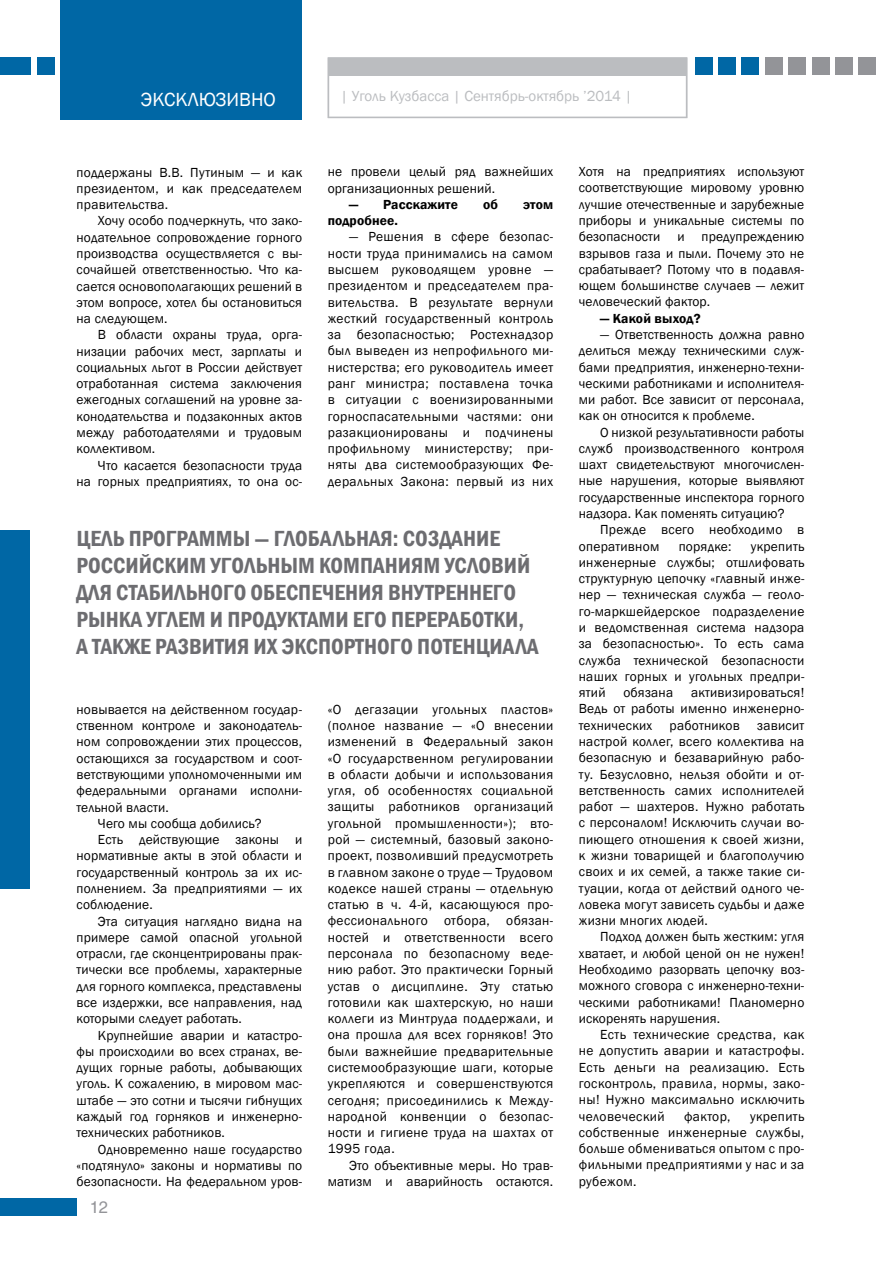
<style>
.page{position:relative;width:881px;height:1263px;background:#fff}
.page>*{position:absolute;margin:0;border:0;box-sizing:border-box;transform-origin:0 0}
.t1{font:600 condensed 22.5px/27px "Franklin Gothic";color:#6d6d71}
.t2{font:19.5px "Franklin Gothic";color:#fff}
.t3{font:16.5px "Helios";color:#939498}
.t4{font:15px "Franklin Gothic";color:#bbbdc0}
.t5{font:13.5px/16.4px "Franklin Gothic";letter-spacing:.01em;color:#000;text-align:justify}
.t6{font:600 13.5px "Franklin Gothic";letter-spacing:.01em;color:#000}
</style>
<div class="page">
<div style="left:0;top:531px;width:30px;height:358px;background:#0067a5"></div>
<svg style="left:327px;top:57px;width:360px;height:61px"></svg>
<div style="left:858px;top:58px;width:17px;height:17px;background:#939498"></div>
<div style="left:327px;top:59px;width:359px;height:17px;background:#bbbdc0"></div>
<div style="left:0;top:1198px;width:77px;height:17px;background:#0067a5"></div>
<div style="left:835px;top:58px;width:17px;height:17px;background:#939498"></div>
<div style="left:811px;top:58px;width:17px;height:17px;background:#939498"></div>
<div style="left:788px;top:58px;width:17px;height:17px;background:#939498"></div>
<div style="left:765px;top:58px;width:17px;height:17px;background:#939498"></div>
<div style="left:741px;top:58px;width:17px;height:17px;background:#0067a5"></div>
<div style="left:718px;top:58px;width:17px;height:17px;background:#0067a5"></div>
<div style="left:694px;top:58px;width:17px;height:17px;background:#0067a5"></div>
<div style="left:37px;top:58px;width:17px;height:17px;background:#0067a5"></div>
<div style="left:0;top:58px;width:30px;height:17px;background:#0067a5"></div>
<div style="left:60px;top:1px;width:242px;height:119px;background:#0067a5"></div>
<h2 class="t2" style="left:141px;top:88px;width:136px">ЭКСКЛЮЗИВНО</h2>
<p class="t4" style="left:340px;top:87px;width:293px">| Уголь Кузбасса | Сентябрь-октябрь ’2014 |</p>
<p class="t5" style="left:77px;top:164px;width:227px">поддержаны В.В. Путиным — и как президентом, и как председателем правительства.</p>
<p class="t5" style="left:77px;top:213px;width:227px;text-indent:21px">Хочу особо подчеркнуть, что зако&shy;нодательное сопровождение горного производства осуществляется с вы&shy;сочайшей ответственностью. Что ка&shy;сается основополагающих решений в этом вопросе, хотел бы остановиться на следующем.</p>
<p class="t5" style="left:77px;top:327px;width:227px;text-indent:21px">В области охраны труда, орга&shy;низации рабочих мест, зарплаты и социальных льгот в России действует отработанная система заключения ежегодных соглашений на уровне за&shy;конодательства и подзаконных актов между работодателями и трудовым коллективом.</p>
<p class="t5" style="left:77px;top:457px;width:227px;text-align:right">Что касается безопасности труда<br>на горных предприятиях, то она ос-</p>
<p class="t5" style="left:327px;top:164px;width:227px">не провели целый ряд важнейших организационных решений.</p>
<p class="t6" style="left:349px;top:196px;width:110px">— Расскажите</p>
<p class="t6" style="left:483px;top:196px;width:16px">об</p>
<p class="t6" style="left:523px;top:196px;width:32px">этом</p>
<p class="t6" style="left:327px;top:212px;width:72px">подробнее.</p>
<p class="t5" style="left:327px;top:229px;width:227px;text-indent:21px">— Решения в сфере безопас&shy;ности труда принимались на самом высшем руководящем уровне — президентом и председателем пра&shy;вительства. В результате вернули жесткий государственный контроль за безопасностью; Ростехнадзор был выведен из непрофильного ми&shy;нистерства; его руководитель имеет ранг министра; поставлена точка в ситуации с военизированными горноспасательными частями: они разакционированы и подчинены профильному министерству; при&shy;няты два системообразующих Фе&shy;деральных Закона: первый из них</p>
<h1 class="t1" style="left:77px;top:525px;width:463px">ЦЕЛЬ ПРОГРАММЫ — ГЛОБАЛЬНАЯ: СОЗДАНИЕ РОССИЙСКИМ УГОЛЬНЫМ КОМПАНИЯМ УСЛОВИЙ ДЛЯ СТАБИЛЬНОГО ОБЕСПЕЧЕНИЯ ВНУТРЕННЕГО РЫНКА УГЛЕМ И ПРОДУКТАМИ ЕГО ПЕРЕРАБОТКИ, А ТАКЖЕ РАЗВИТИЯ ИХ ЭКСПОРТНОГО ПОТЕНЦИАЛА</h1>
<p class="t5" style="left:77px;top:701px;width:227px">новывается на действенном государ-</p>
<p class="t5" style="left:77px;top:718px;width:227px">ственном контроле и законодатель-</p>
<p class="t5" style="left:77px;top:734px;width:227px">ном сопровождении этих процессов,</p>
<p class="t5" style="left:77px;top:750px;width:227px">остающихся за государством и соот-</p>
<p class="t5" style="left:77px;top:767px;width:227px">ветствующими уполномоченными им</p>
<p class="t5" style="left:77px;top:783px;width:227px">федеральными органами исполни-</p>
<p class="t5" style="left:77px;top:799px;width:94px">тельной власти.</p>
<p class="t5" style="left:98px;top:815px;width:165px">Чего мы сообща добились?</p>
<p class="t5" style="left:98px;top:832px;width:206px">Есть действующие законы и</p>
<p class="t5" style="left:77px;top:848px;width:227px">нормативные акты в этой области и</p>
<p class="t5" style="left:77px;top:864px;width:227px">государственный контроль за их ис-</p>
<p class="t5" style="left:77px;top:881px;width:227px">полнением. За предприятиями — их</p>
<p class="t5" style="left:77px;top:897px;width:78px">соблюдение.</p>
<p class="t5" style="left:98px;top:913px;width:206px">Эта ситуация наглядно видна на</p>
<p class="t5" style="left:77px;top:929px;width:227px">примере самой опасной угольной</p>
<p class="t5" style="left:77px;top:946px;width:227px">отрасли, где сконцентрированы прак-</p>
<p class="t5" style="left:77px;top:962px;width:227px">тически все проблемы, характерные</p>
<p class="t5" style="left:77px;top:978px;width:227px">для горного комплекса, представлены</p>
<p class="t5" style="left:77px;top:995px;width:227px">все издержки, все направления, над</p>
<p class="t5" style="left:77px;top:1011px;width:167px">которыми следует работать.</p>
<p class="t5" style="left:98px;top:1027px;width:206px">Крупнейшие аварии и катастро-</p>
<p class="t5" style="left:77px;top:1043px;width:227px">фы происходили во всех странах, ве-</p>
<p class="t5" style="left:77px;top:1060px;width:227px">дущих горные работы, добывающих</p>
<p class="t5" style="left:77px;top:1076px;width:227px">уголь. К сожалению, в мировом мас-</p>
<p class="t5" style="left:77px;top:1092px;width:227px">штабе — это сотни и тысячи гибнущих</p>
<p class="t5" style="left:77px;top:1108px;width:227px">каждый год горняков и инженерно-</p>
<p class="t5" style="left:77px;top:1125px;width:150px">технических работников.</p>
<p class="t5" style="left:98px;top:1141px;width:206px">Одновременно наше государство</p>
<p class="t5" style="left:77px;top:1157px;width:227px">«подтянуло» законы и нормативы по</p>
<p class="t5" style="left:77px;top:1174px;width:227px">безопасности. На федеральном уров-</p>
<p class="t3" style="left:90px;top:1197px;width:20px">12</p>
<p class="t5" style="left:327px;top:701px;width:227px">«О дегазации угольных пластов» (полное название — «О внесении изменений в Федеральный закон «О государственном регулировании в области добычи и использования угля, об особенностях социальной защиты работников организаций угольной промышленности»); вто&shy;рой — системный, базовый законо&shy;проект, позволивший предусмотреть в главном законе о труде — Трудовом кодексе нашей страны — отдельную статью в ч. 4-й, касающуюся про&shy;фессионального отбора, обязан&shy;ностей и ответственности всего персонала по безопасному веде&shy;нию работ. Это практически Горный устав о дисциплине. Эту статью готовили как шахтерскую, но наши коллеги из Минтруда поддержали, и она прошла для всех горняков! Это были важнейшие предварительные системообразующие шаги, которые укрепляются и совершенствуются сегодня; присоединились к Между&shy;народной конвенции о безопас&shy;ности и гигиене труда на шахтах от 1995 года.</p>
<p class="t5" style="left:327px;top:1157px;width:227px;text-align:right">Это объективные меры. Но трав&shy;матизм и аварийность остаются.</p>
<p class="t5" style="left:578px;top:164px;width:227px">Хотя на предприятиях используют соответствующие мировому уровню лучшие отечественные и зарубежные приборы и уникальные системы по безопасности</p>
<p class="t5" style="left:578px;top:229px;width:227px;text-indent:123px">предупреждению взрывов газа и пыли. Почему это не срабатывает? Потому что в подавля&shy;ющем большинстве случаев — лежит человеческий фактор.</p>
<p class="t6" style="left:600px;top:310px;width:102px">— Какой выход?</p>
<p class="t5" style="left:578px;top:327px;width:227px;text-indent:21px">— Ответственность должна равно делиться между техническими служ&shy;бами предприятия, инженерно-техни&shy;ческими работниками и исполнителя&shy;ми работ. Все зависит от персонала, как он относится к проблеме.</p>
<p class="t5" style="left:578px;top:424px;width:227px;text-indent:21px">О низкой результативности работы служб производственного контроля шахт свидетельствуют многочислен&shy;ные нарушения, которые выявляют государственные инспектора горного надзора. Как поменять ситуацию?</p>
<p class="t5" style="left:578px;top:522px;width:227px;text-indent:21px">Прежде всего необходимо в оперативном</p>
<p class="t5" style="left:677px;top:229px;width:9px">и</p>
<p class="t5" style="left:578px;top:538px;width:227px;text-indent:172px">укрепить инженерные службы; отшлифовать структурную цепочку «главный инже&shy;нер — техническая служба — геоло&shy;го-маркшейдерское подразделение и ведомственная система надзора за безопасностью». То есть сама служба технической безопасности наших горных и угольных предпри&shy;ятий</p>
<p class="t5" style="left:678px;top:538px;width:54px">порядке:</p>
<p class="t5" style="left:623px;top:685px;width:51px">обязана</p>
<p class="t5" style="left:578px;top:685px;width:227px;text-indent:112px">активизироваться!<br>Ведь от работы именно инженерно&shy;технических</p>
<p class="t5" style="left:669px;top:717px;width:72px">работников</p>
<p class="t5" style="left:578px;top:717px;width:227px;text-indent:178px">зависит настрой коллег, всего коллектива на безопасную и безаварийную рабо&shy;ту. Безусловно, нельзя обойти и от&shy;ветственность самих исполнителей работ — шахтеров. Нужно работать с персоналом! Исключить случаи во&shy;пиющего отношения к своей жизни, к жизни товарищей и благополучию своих и их семей, а также такие си&shy;туации, когда от действий одного че&shy;ловека могут зависеть судьбы и даже жизни многих людей.</p>
<p class="t5" style="left:578px;top:929px;width:227px;text-indent:21px">Подход должен быть жестким: угля хватает, и любой ценой он не нужен!<br>Необходимо разорвать цепочку воз&shy;можного сговора с инженерно-техни&shy;ческими работниками! Планомерно искоренять нарушения.</p>
<p class="t5" style="left:578px;top:1027px;width:227px;text-indent:21px">Есть технические средства, как не допустить аварии и катастрофы.<br>Есть деньги на реализацию. Есть госконтроль, правила, нормы, зако&shy;ны! Нужно максимально исключить человеческий</p>
<p class="t5" style="left:683px;top:1108px;width:48px">фактор,</p>
<p class="t5" style="left:578px;top:1108px;width:227px;text-indent:171px">укрепить собственные инженерные службы, больше обмениваться опытом с про&shy;фильными предприятиями у нас и за рубежом.</p>
</div>
